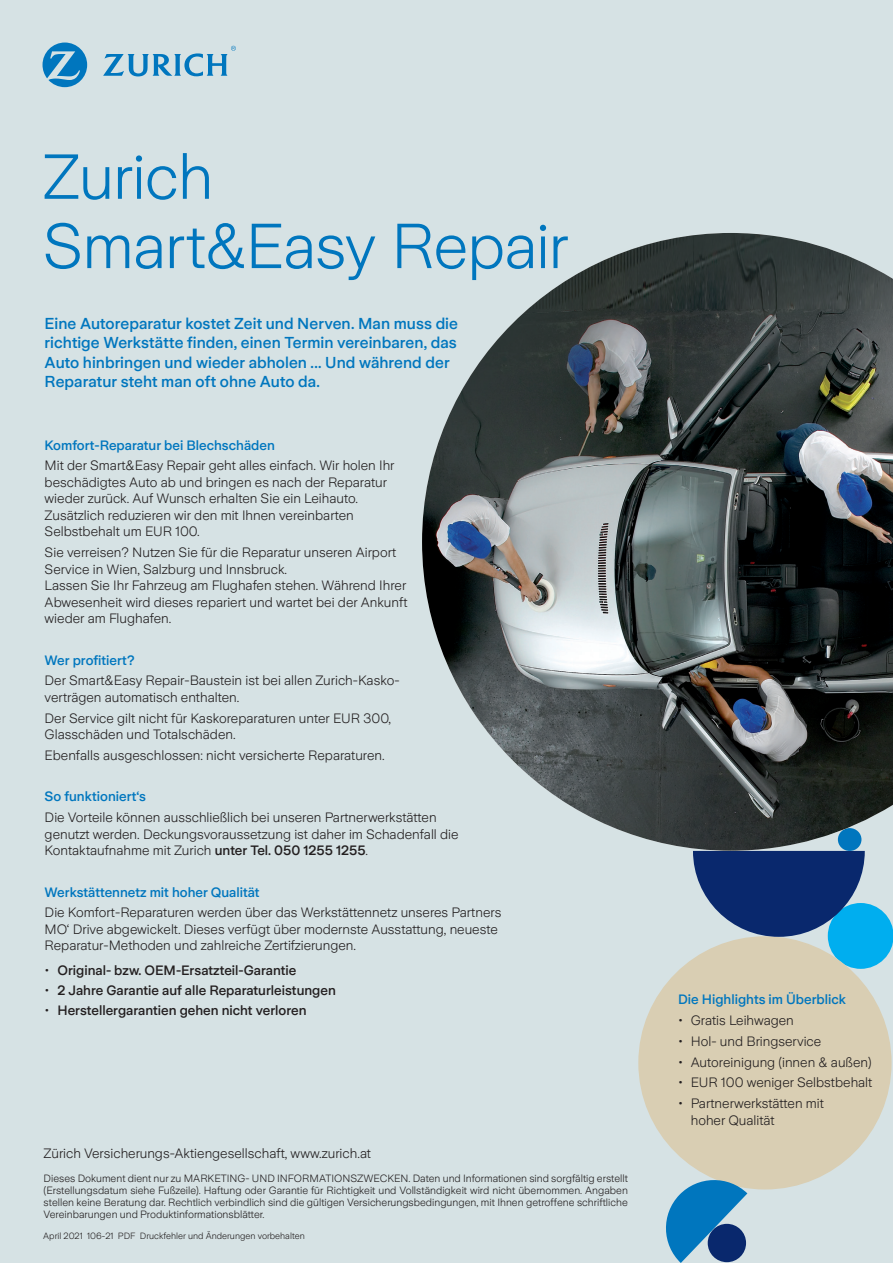
<style>
.page{position:relative;width:893px;height:1263px;background:#d6e2e4}
.page>*{position:absolute;margin:0;border:0;box-sizing:border-box;transform-origin:0 0}
.t1{font:300 63px/69.3px "Zurich Sans";letter-spacing:-.015em;color:#0076be}
.t2{font:500 15.75px/19.5px "Zurich Sans";color:#0076be}
.t3{font:300 13.5px/16.5px "Zurich Sans";color:#231f20}
.t4{font:500 13.5px "Zurich Sans";color:#0076be}
.t5{font:500 13.5px "Zurich Sans";color:#231f20}
.t6{font:300 10.5px/12px "Zurich Sans";color:#231f20;text-align:justify}
.t7{font:300 9px "Zurich Sans";color:#231f20}
.s1{font-weight:500}
.s2{font-weight:300}
</style>
<div class="page">
<svg style="left:43px;top:43px;width:44px;height:44px"></svg>
<svg style="left:103px;top:46px;width:133px;height:30px"></svg>
<div style="left:828px;top:903px;width:65px;height:66px;background:#00aeef;border-radius:50%"></div>
<div style="left:638px;top:936px;width:253px;height:253px;background:#d9ceb3;border-radius:50%"></div>
<svg style="left:693px;top:851px;width:172px;height:86px"></svg>
<img style="left:422px;top:233px;width:471px;height:618px">
<svg style="left:666px;top:1175px;width:81px;height:88px"></svg>
<h1 class="t1" style="left:43px;top:143px;width:527px">Zurich<br>Smart&amp;Easy Repair</h1>
<p class="t2" style="left:45px;top:314px;width:415px">Eine Autoreparatur kostet Zeit und Nerven. Man muss die richtige Werkstätte finden, einen Termin vereinbaren, das Auto hinbringen und wieder abholen ... Und während der Reparatur steht man oft ohne Auto da.</p>
<p class="t4" style="left:45px;top:437px;width:232px">Komfort-Reparatur bei Blechschäden</p>
<p class="t3" style="left:45px;top:458px;width:351px">Mit der Smart&amp;Easy Repair geht alles einfach. Wir holen Ihr beschädigtes Auto ab und bringen es nach der Reparatur wieder zurück. Auf Wunsch erhalten Sie ein Leihauto.<br>Zusätzlich reduzieren wir den mit Ihnen vereinbarten Selbstbehalt um EUR 100.</p>
<p class="t3" style="left:45px;top:544px;width:364px">Sie verreisen? Nutzen Sie für die Reparatur unseren Airport Service in Wien, Salzburg und Innsbruck.<br>Lassen Sie Ihr Fahrzeug am Flughafen stehen. Während Ihrer Abwesenheit wird dieses repariert und wartet bei der Ankunft wieder am Flughafen.</p>
<p class="t4" style="left:45px;top:652px;width:92px">Wer profitiert?</p>
<p class="t3" style="left:45px;top:673px;width:357px">Der Smart&amp;Easy Repair-Baustein ist bei allen Zurich-Kasko&shy;verträgen automatisch enthalten.</p>
<p class="t3" style="left:45px;top:710px;width:348px">Der Service gilt nicht für Kaskoreparaturen unter EUR 300,<br>Glasschäden und Totalschäden.</p>
<p class="t3" style="left:45px;top:747px;width:342px">Ebenfalls ausgeschlossen: nicht versicherte Reparaturen.</p>
<p class="t4" style="left:45px;top:789px;width:103px">So funktioniert‘s</p>
<p class="t3" style="left:45px;top:809px;width:415px">Die Vorteile können ausschließlich bei unseren Partnerwerkstätten genutzt werden. Deckungsvoraussetzung ist daher im Schadenfall die<br>Kontaktaufnahme mit Zurich <span class="s1">unter Tel. 050 1255 1255</span>.</p>
<p class="t4" style="left:45px;top:884px;width:216px">Werkstättennetz mit hoher Qualität</p>
<p class="t3" style="left:45px;top:904px;width:458px">Die Komfort-Reparaturen werden über das Werkstättennetz unseres Partners<br>MO‘ Drive abgewickelt. Dieses verfügt über modernste Ausstattung, neueste<br>Reparatur-Methoden und zahlreiche Zertifzierungen.</p>
<p class="t5" style="left:45px;top:962px;width:253px"><span class="s2">•</span> Original- bzw. OEM-Ersatzteil-Garantie</p>
<p class="t5" style="left:45px;top:982px;width:293px"><span class="s2">•</span> 2 Jahre Garantie auf alle Reparaturleistungen</p>
<p class="t5" style="left:45px;top:1002px;width:263px"><span class="s2">•</span> Herstellergarantien gehen nicht verloren</p>
<p class="t3" style="left:44px;top:1145px;width:329px">Zürich Versicherungs-Aktiengesellschaft, www.zurich.at</p>
<p class="t6" style="left:44px;top:1173px;width:586px">Dieses Dokument dient nur zu MARKETING- UND INFORMATIONSZWECKEN. Daten und Informationen sind sorgfältig erstellt (Erstellungsdatum siehe Fußzeile). Haftung oder Garantie für Richtigkeit und Vollständigkeit wird nicht übernommen. Angaben stellen keine Beratung dar. Rechtlich verbindlich sind die gültigen Versicherungsbedingungen, mit Ihnen getroffene schriftliche Vereinbarungen und Produktinformationsblätter.</p>
<p class="t7" style="left:43px;top:1231px;width:263px">April 2021 106-21 PDF Druckfehler und Änderungen vorbehalten</p>
<p class="t4" style="left:678px;top:992px;width:170px">Die Highlights im Überblick</p>
<p class="t3" style="left:678px;top:1012px;width:117px">• Gratis Leihwagen</p>
<p class="t3" style="left:678px;top:1033px;width:145px">• Hol- und Bringservice</p>
<p class="t3" style="left:678px;top:1054px;width:195px">• Autoreinigung (innen &amp; außen)</p>
<p class="t3" style="left:678px;top:1075px;width:196px">• EUR 100 weniger Selbstbehalt</p>
<p class="t3" style="left:691px;top:1095px;width:135px;text-indent:-13px">• Partnerwerkstätten mit hoher Qualität</p>
</div>
